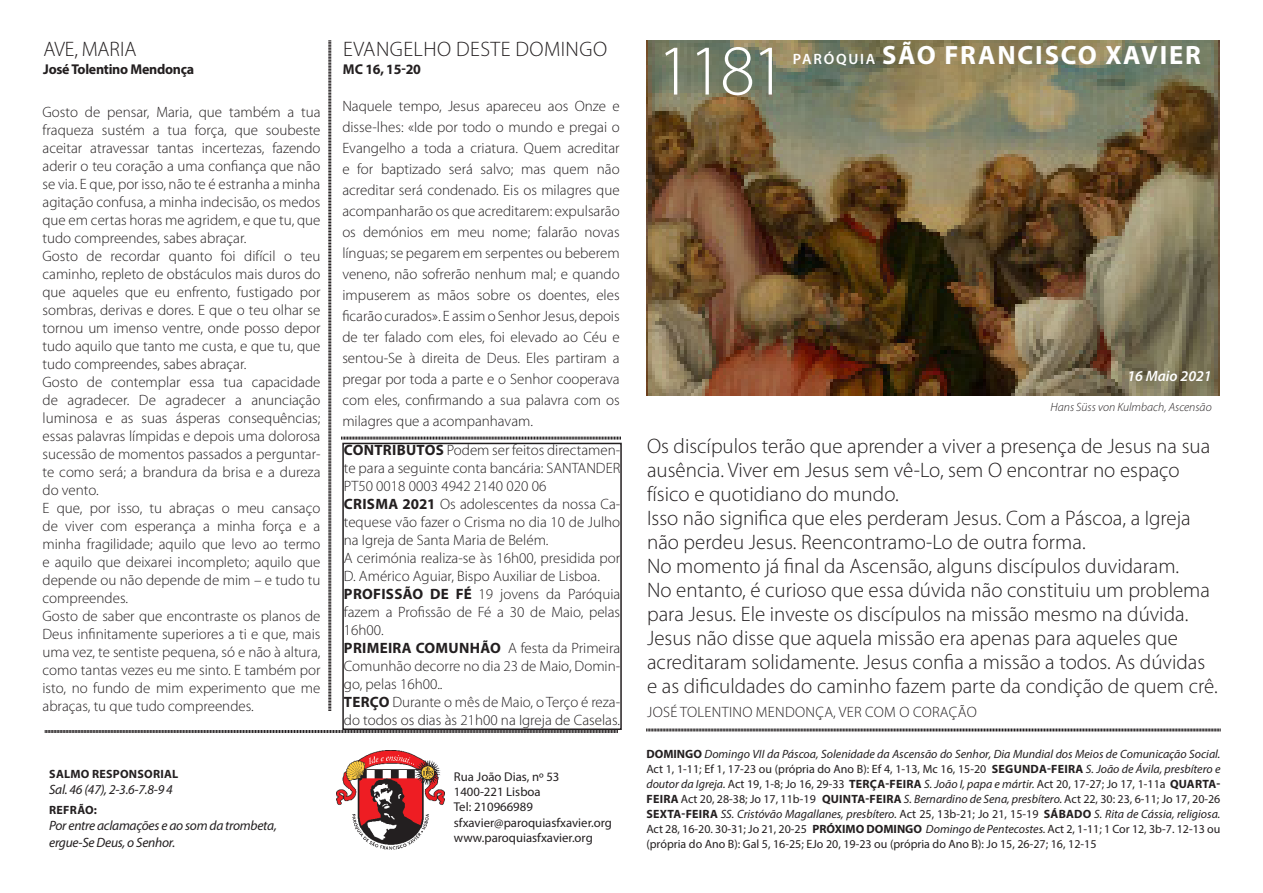
<style>
.page{position:relative;width:1263px;height:893px;background:#fff}
.page>*{position:absolute;margin:0;border:0;box-sizing:border-box;transform-origin:0 0}
.t1{font:300 72px "Myriad Pro";color:#fff}
.t2{font:700 26.55px "Myriad Pro";letter-spacing:.07em;color:#fff}
.t3{font:300 21px/24px "Myriad Pro";color:#231f20}
.t4{font:300 21px "Myriad Pro";letter-spacing:.02em;color:#231f20}
.t5{font:300 15px/18px "Myriad Pro";color:#231f20;text-align:justify}
.t6{font:300 15px "Myriad Pro";letter-spacing:.02em;color:#231f20}
.t7{font:italic 600 15px "Myriad Pro";color:#fff}
.t8{font:700 14.25px "Myriad Pro";letter-spacing:-.02em;color:#231f20}
.t9{font:italic 13.5px/16.5px "Myriad Pro";letter-spacing:-.02em;color:#231f20}
.t10{font:12.75px "Myriad Pro";color:#231f20}
.t11{font:12px/15px "Myriad Pro";color:#231f20;text-align:justify}
.t12{font:italic 300 12px "Myriad Pro";color:#231f20}
.t13{font:700 12px "Myriad Pro";letter-spacing:.02em;color:#231f20}
.s1{font-weight:700}
.s2{font-weight:600;font-size:15px}
.s3{font-style:italic}
</style>
<div class="page">
<img style="left:646px;top:41px;width:574px;height:354px">
<svg style="left:45px;top:730px;width:573px;height:3px;background:#6b6969"></svg>
<svg style="left:341px;top:437px;width:280px;height:3px"></svg>
<svg style="left:646px;top:728px;width:575px;height:4px;background:#908e8e"></svg>
<svg style="left:328px;top:40px;width:4px;height:671px;background:#908e8e"></svg>
<img style="left:337px;top:750px;width:107px;height:100px">
<div style="left:342px;top:443px;width:280px;height:287px;border:2px solid #231f20"></div>
<p class="t3" style="left:43px;top:38px;width:94px">AVE, MARIA</p>
<p class="t8" style="left:43px;top:60px;width:152px">José Tolentino Mendonça</p>
<p class="t4" style="left:343px;top:38px;width:266px">EVANGELHO DESTE DOMINGO</p>
<p class="t8" style="left:343px;top:60px;width:80px">MC 16, 15-20</p>
<p class="t5" style="left:43px;top:103px;width:279px">Gosto de pensar, Maria, que também a tua fraqueza sustém a tua força, que soubeste aceitar atravessar tantas incertezas, fazendo aderir o teu coração a uma confiança que não se via. E que, por isso, não te é estranha a minha agitação confusa, a minha indecisão, os medos que em certas horas me agridem, e que tu, que tudo compreendes, sabes abraçar.</p>
<p class="t5" style="left:43px;top:247px;width:279px">Gosto de recordar quanto foi difícil o teu caminho, repleto de obstáculos mais duros do que aqueles que eu enfrento, fustigado por sombras, derivas e dores. E que o teu olhar se tornou um imenso ventre, onde posso depor tudo aquilo que tanto me custa, e que tu, que tudo compreendes, sabes abraçar.</p>
<p class="t5" style="left:43px;top:373px;width:279px">Gosto de contemplar essa tua capacidade de agradecer. De agradecer a anunciação luminosa e as suas ásperas consequências; essas palavras límpidas e depois uma dolorosa sucessão de momentos passados a perguntar&shy;te como será; a brandura da brisa e a dureza do vento.</p>
<p class="t5" style="left:43px;top:499px;width:279px">E que, por isso, tu abraças o meu cansaço de viver com esperança a minha força e a minha fragilidade; aquilo que levo ao termo e aquilo que deixarei incompleto; aquilo que depende ou não depende de mim – e tudo tu compreendes.</p>
<p class="t5" style="left:43px;top:607px;width:279px">Gosto de saber que encontraste os planos de Deus infinitamente superiores a ti e que, mais uma vez, te sentiste pequena, só e não à altura, como tantas vezes eu me sinto. E também por isto, no fundo de mim experimento que me abraças, tu que tudo compreendes.</p>
<p class="t5" style="left:342px;top:96px;width:279px;line-height:21px">Naquele tempo, Jesus apareceu aos Onze e disse-lhes: «Ide por todo o mundo e pregai o Evangelho a toda a criatura. Quem acreditar e for baptizado será salvo; mas quem não acreditar será condenado. Eis os milagres que acompanharão os que acreditarem: expulsarão os demónios em meu nome; falarão novas línguas; se pegarem em serpentes ou beberem veneno, não sofrerão nenhum mal; e quando impuserem as mãos sobre os doentes, eles ficarão curados». E assim o Senhor Jesus, depois de ter falado com eles, foi elevado ao Céu e sentou-Se à direita de Deus. Eles partiram a pregar por toda a parte e o Senhor cooperava com eles, confirmando a sua palavra com os milagres que a acompanhavam.</p>
<p class="t5" style="left:344px;top:442px;width:278px"><span class="s1">CONTRIBUTOS</span> Podem ser feitos directamen&shy;te para a seguinte conta bancária: SANTANDER PT50 0018 0003 4942 2140 020 06</p>
<p class="t5" style="left:344px;top:496px;width:278px"><span class="s1">CRISMA 2021</span> Os adolescentes da nossa Ca&shy;tequese vão fazer o Crisma no dia 10 de Julho na Igreja de Santa Maria de Belém.</p>
<p class="t5" style="left:344px;top:550px;width:278px">A cerimónia realiza-se às 16h00, presidida por<br>D. Américo Aguiar, Bispo Auxiliar de Lisboa.</p>
<p class="t5" style="left:344px;top:586px;width:278px"><span class="s1">PROFISSÃO DE FÉ</span> 19 jovens da Paróquia fazem a Profissão de Fé a 30 de Maio, pelas 16h00.</p>
<p class="t5" style="left:344px;top:640px;width:278px"><span class="s1">PRIMEIRA COMUNHÃO</span> A festa da Primeira Comunhão decorre no dia 23 de Maio, Domin&shy;go, pelas 16h00..</p>
<p class="t5" style="left:344px;top:694px;width:278px"><span class="s1">TERÇO</span> Durante o mês de Maio, o Terço é reza&shy;do todos os dias às 21h00 na Igreja de Caselas.</p>
<p class="t13" style="left:49px;top:766px;width:130px">SALMO RESPONSORIAL</p>
<p class="t9" style="left:49px;top:781px;width:125px">Sal. 46 (47), 2-3.6-7.8-9 4</p>
<p class="t13" style="left:49px;top:802px;width:49px">REFRÃO:</p>
<p class="t9" style="left:49px;top:817px;width:229px">Por entre aclamações e ao som da trombeta, ergue-Se Deus, o Senhor.</p>
<p class="t10" style="left:454px;top:769px;width:107px">Rua João Dias, nº 53</p>
<p class="t10" style="left:454px;top:784px;width:88px">1400-221 Lisboa</p>
<p class="t10" style="left:454px;top:799px;width:81px">Tel: 210966989</p>
<p class="t10" style="left:454px;top:814px;width:160px">sfxavier@paroquiasfxavier.org</p>
<p class="t10" style="left:454px;top:830px;width:140px">www.paroquiasfxavier.org</p>
<p class="t1" style="left:657px;top:31px;width:131px">1181</p>
<p class="t2" style="left:793px;top:38px;width:409px"><span class="s2">PARÓQUIA</span> SÃO FRANCISCO XAVIER</p>
<p class="t7" style="left:1127px;top:367px;width:86px">16 Maio 2021</p>
<p class="t12" style="left:1050px;top:400px;width:163px">Hans Süss von Kulmbach, Ascensão</p>
<p class="t3" style="left:647px;top:435px;width:565px">Os discípulos terão que aprender a viver a presença de Jesus na sua ausência. Viver em Jesus sem vê-Lo, sem O encontrar no espaço físico e quotidiano do mundo.</p>
<p class="t3" style="left:647px;top:507px;width:545px">Isso não significa que eles perderam Jesus. Com a Páscoa, a Igreja não perdeu Jesus. Reencontramo-Lo de outra forma.</p>
<p class="t3" style="left:647px;top:555px;width:534px">No momento já final da Ascensão, alguns discípulos duvidaram.</p>
<p class="t3" style="left:647px;top:579px;width:564px">No entanto, é curioso que essa dúvida não constituiu um problema para Jesus. Ele investe os discípulos na missão mesmo na dúvida.<br>Jesus não disse que aquela missão era apenas para aqueles que acreditaram solidamente. Jesus confia a missão a todos. As dúvidas</p>
<p class="t3" style="left:647px;top:675px;width:572px">e as dificuldades do caminho fazem parte da condição de quem crê.</p>
<p class="t6" style="left:647px;top:704px;width:331px">JOSÉ TOLENTINO MENDONÇA, VER COM O CORAÇÃO</p>
<p class="t11" style="left:646px;top:746px;width:576px"><span class="s1">DOMINGO</span> <span class="s3">Domingo VII da Páscoa, Solenidade da Ascensão do Senhor, Dia Mundial dos Meios de Comunicação Social.<br></span>Act 1, 1-11; Ef 1, 17-23 ou (própria do Ano B): Ef 4, 1-13, Mc 16, 15-20 <span class="s1">SEGUNDA-FEIRA</span> <span class="s3">S. João de Ávila, presbítero e doutor da Igreja.</span> Act 19, 1-8; Jo 16, 29-33 <span class="s1">TERÇA-FEIRA</span> <span class="s3">S. João I, papa e mártir.</span> Act 20, 17-27; Jo 17, 1-11a <span class="s1">QUARTA-FEIRA</span> Act 20, 28-38; Jo 17, 11b-19 <span class="s1">QUINTA-FEIRA</span> <span class="s3">S. Bernardino de Sena, presbítero.</span> Act 22, 30: 23, 6-11; Jo 17, 20-26<br><span class="s1">SEXTA-FEIRA</span> <span class="s3">SS. Cristóvão Magallanes, presbítero.</span> Act 25, 13b-21; Jo 21, 15-19 <span class="s1">SÁBADO</span> <span class="s3">S. Rita de Cássia, religiosa.<br></span>Act 28, 16-20. 30-31; Jo 21, 20-25 <span class="s1">PRÓXIMO DOMINGO</span> <span class="s3">Domingo de Pentecostes.</span> Act 2, 1-11; 1 Cor 12, 3b-7. 12-13 ou (própria do Ano B): Gal 5, 16-25; EJo 20, 19-23 ou (própria do Ano B): Jo 15, 26-27; 16, 12-15</p>
</div>
